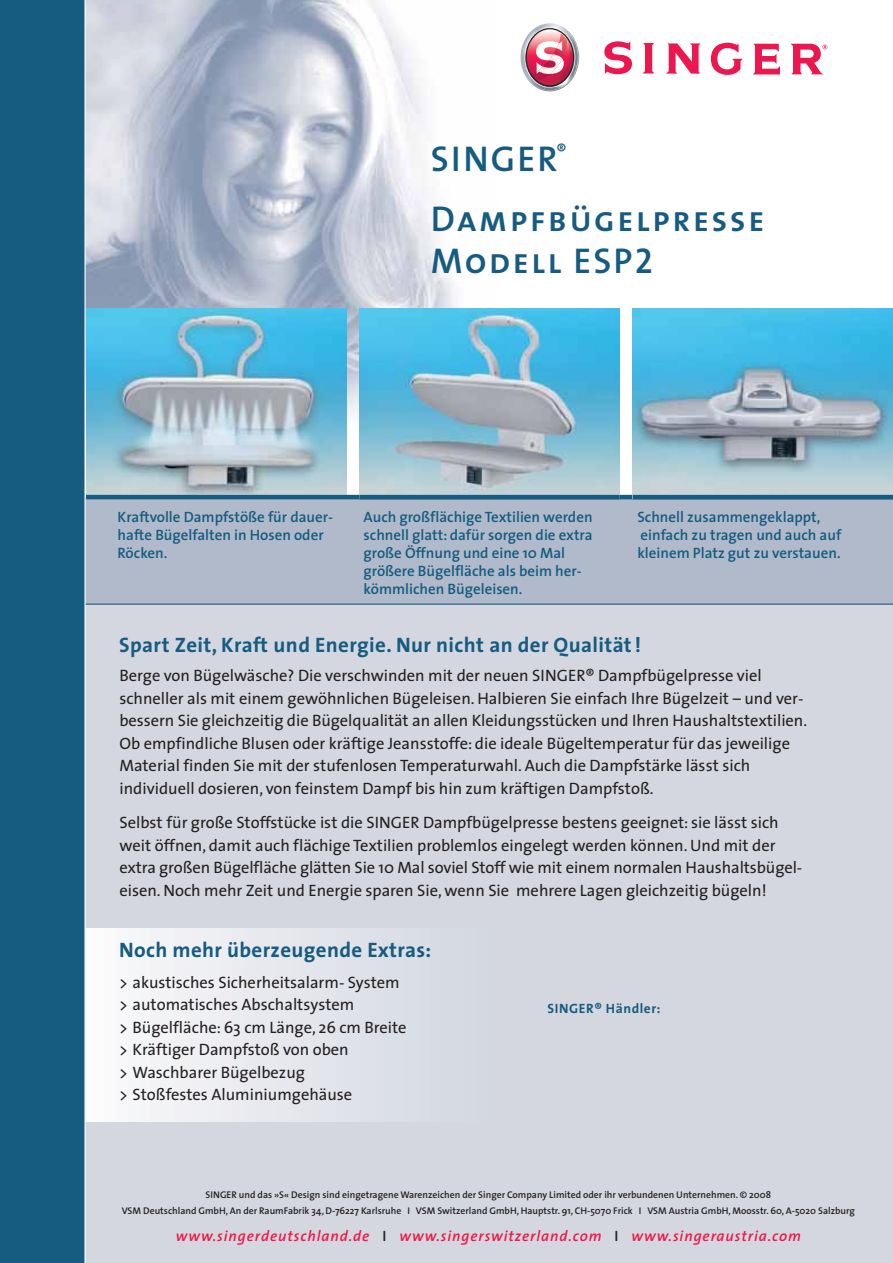
<style>
.page{position:relative;width:893px;height:1263px;background:#fff}
.page>*{position:absolute;margin:0;border:0;box-sizing:border-box;transform-origin:0 0}
.t1{font:36px/60px "The Sans Semi Bold Caps";letter-spacing:.06em;color:#165b80}
.t2{font:700 21px "The Sans";letter-spacing:.02em;color:#165b80}
.t3{font:16.5px/22.5px "The Sans";color:#231f20}
.t4{font:600 15px/18px "The Sans";color:#165b80}
.t5{font:italic 600 15px "The Sans";letter-spacing:.06em;color:#ed1846}
.t6{font:700 13.5px "The Sans";letter-spacing:.04em;color:#165b80}
.t7{font:600 9.75px/15.8px "The Sans";color:#231f20;text-align:center}
.s1{font-style:normal;color:#231f20}
</style>
<div class="page">
<img style="left:86px;top:0;width:411px;height:495px">
<div style="left:0;top:559px;width:893px;height:704px;background:#d4d7e0"></div>
<div style="left:431px;top:928px;width:8px;height:193px;background:#d7dbe3"></div>
<div style="left:419px;top:928px;width:9px;height:193px;background:#d9dde4"></div>
<div style="left:408px;top:928px;width:8px;height:193px;background:#dadee6"></div>
<div style="left:396px;top:928px;width:8px;height:193px;background:#dbdfe6"></div>
<div style="left:384px;top:928px;width:9px;height:193px;background:#dcdfe6"></div>
<div style="left:373px;top:928px;width:8px;height:193px;background:#dde0e7"></div>
<div style="left:361px;top:928px;width:9px;height:193px;background:#dee1e8"></div>
<div style="left:350px;top:928px;width:8px;height:193px;background:#dfe2e8"></div>
<div style="left:338px;top:928px;width:8px;height:193px;background:#e0e3e9"></div>
<div style="left:326px;top:928px;width:9px;height:193px;background:#e2e5eb"></div>
<div style="left:315px;top:928px;width:8px;height:193px;background:#e3e5eb"></div>
<div style="left:303px;top:928px;width:8px;height:193px;background:#e4e6eb"></div>
<div style="left:291px;top:928px;width:9px;height:193px;background:#e5e7ec"></div>
<div style="left:280px;top:928px;width:8px;height:193px;background:#e6e8ed"></div>
<div style="left:268px;top:928px;width:9px;height:193px;background:#e7e9ed"></div>
<div style="left:257px;top:928px;width:8px;height:193px;background:#e8e9ee"></div>
<div style="left:245px;top:928px;width:8px;height:193px;background:#e9eaef"></div>
<div style="left:233px;top:928px;width:9px;height:193px;background:#eaecef"></div>
<div style="left:222px;top:928px;width:8px;height:193px;background:#ededf2"></div>
<div style="left:210px;top:928px;width:8px;height:193px;background:#eeeff2"></div>
<div style="left:198px;top:928px;width:9px;height:193px;background:#eff0f3"></div>
<div style="left:187px;top:928px;width:8px;height:193px;background:#f0f0f4"></div>
<div style="left:175px;top:928px;width:9px;height:193px;background:#f1f1f4"></div>
<div style="left:164px;top:928px;width:8px;height:193px;background:#f2f3f5"></div>
<div style="left:152px;top:928px;width:8px;height:193px;background:#f3f3f6"></div>
<div style="left:140px;top:928px;width:9px;height:193px;background:#f4f5f7"></div>
<div style="left:129px;top:928px;width:8px;height:193px;background:#f5f6f8"></div>
<div style="left:117px;top:928px;width:8px;height:193px;background:#f8f8fb"></div>
<div style="left:105px;top:928px;width:9px;height:193px;background:#fafafb"></div>
<div style="left:94px;top:928px;width:8px;height:193px;background:#fbfcfc"></div>
<div style="left:82px;top:928px;width:9px;height:193px;background:#fdfdfe"></div>
<div style="left:0;top:497px;width:893px;height:107px;background:#b0baca"></div>
<img style="left:86px;top:309px;width:260px;height:186px">
<div style="left:0;top:0;width:85px;height:1263px;background:#165b80"></div>
<hr style="left:86px;top:495px;width:807px;height:4px;background:#165b80">
<img style="left:633px;top:309px;width:260px;height:186px">
<img style="left:359px;top:309px;width:261px;height:186px">
<hr style="left:85px;top:604px;width:808px;height:1px;background:#165b80">
<hr style="left:84px;top:0;width:2px;height:1263px;background:#fff">
<svg style="left:604px;top:41px;width:28px;height:33px"></svg>
<svg style="left:643px;top:43px;width:11px;height:30px"></svg>
<svg style="left:666px;top:43px;width:35px;height:31px"></svg>
<svg style="left:711px;top:43px;width:32px;height:32px"></svg>
<svg style="left:753px;top:44px;width:27px;height:30px"></svg>
<svg style="left:791px;top:44px;width:36px;height:30px"></svg>
<svg style="left:520px;top:23px;width:59px;height:68px"></svg>
<h1 class="t1" style="left:431px;top:128px;width:335px">SINGER<sup>®<br></sup>Dampfbügelpresse</h1>
<h1 class="t1" style="left:431px;top:230px;width:223px">Modell ESP2</h1>
<p class="t4" style="left:118px;top:511px;width:217px">Kraftvolle Dampfstöße für dauer&shy;hafte Bügelfalten in Hosen oder<br>Röcken.</p>
<p class="t4" style="left:364px;top:511px;width:231px">Auch großflächige Textilien werden schnell glatt: dafür sorgen die extra große Öffnung und eine 10 Mal größere Bügelfläche als beim her&shy;kömmlichen Bügeleisen.</p>
<p class="t4" style="left:637px;top:511px;width:205px">Schnell zusammengeklappt, einfach zu tragen und auch auf kleinem Platz gut zu verstauen.</p>
<p class="t2" style="left:119px;top:637px;width:523px">Spart Zeit, Kraft und Energie. Nur nicht an der Qualität !</p>
<p class="t3" style="left:119px;top:668px;width:689px">Berge von Bügelwäsche? Die verschwinden mit der neuen SINGER® Dampfbügelpresse viel schneller als mit einem gewöhnlichen Bügeleisen. Halbieren Sie einfach Ihre Bügelzeit – und ver&shy;bessern Sie gleichzeitig die Bügelqualität an allen Kleidungsstücken und Ihren Haushaltstextilien.<br>Ob empfindliche Blusen oder kräftige Jeansstoffe: die ideale Bügeltemperatur für das jeweilige Material finden Sie mit der stufenlosen Temperaturwahl. Auch die Dampfstärke lässt sich individuell dosieren, von feinstem Dampf bis hin zum kräftigen Dampfstoß.</p>
<p class="t3" style="left:119px;top:815px;width:684px">Selbst für große Stoffstücke ist die SINGER Dampfbügelpresse bestens geeignet: sie lässt sich weit öffnen, damit auch flächige Textilien problemlos eingelegt werden können. Und mit der extra großen Bügelfläche glätten Sie 10 Mal soviel Stoff wie mit einem normalen Haushaltsbügel&shy;eisen. Noch mehr Zeit und Energie sparen Sie, wenn Sie mehrere Lagen gleichzeitig bügeln!</p>
<p class="t2" style="left:119px;top:942px;width:314px">Noch mehr überzeugende Extras:</p>
<p class="t3" style="left:119px;top:974px;width:289px">&gt; akustisches Sicherheitsalarm- System &gt; automatisches Abschaltsystem<br>&gt; Bügelfläche: 63 cm Länge, 26 cm Breite &gt; Kräftiger Dampfstoß von oben<br>&gt; Waschbarer Bügelbezug<br>&gt; Stoßfestes Aluminiumgehäuse</p>
<p class="t6" style="left:547px;top:1003px;width:115px">SINGER® Händler:</p>
<p class="t7" style="left:122px;top:1189px;width:735px">SINGER und das »S« Design sind eingetragene Warenzeichen der Singer Company Limited oder ihr verbundenen Unternehmen. © 2008<br>VSM Deutschland GmbH, An der RaumFabrik 34, D-76227 Karlsruhe I VSM Switzerland GmbH, Hauptstr. 91, CH-5070 Frick I VSM Austria GmbH, Moosstr. 60, A-5020 Salzburg</p>
<p class="t5" style="left:176px;top:1230px;width:627px">www.singerdeutschland.de <span class="s1">I</span> www.singerswitzerland.com <span class="s1">I</span> www.singeraustria.com</p>
</div>
